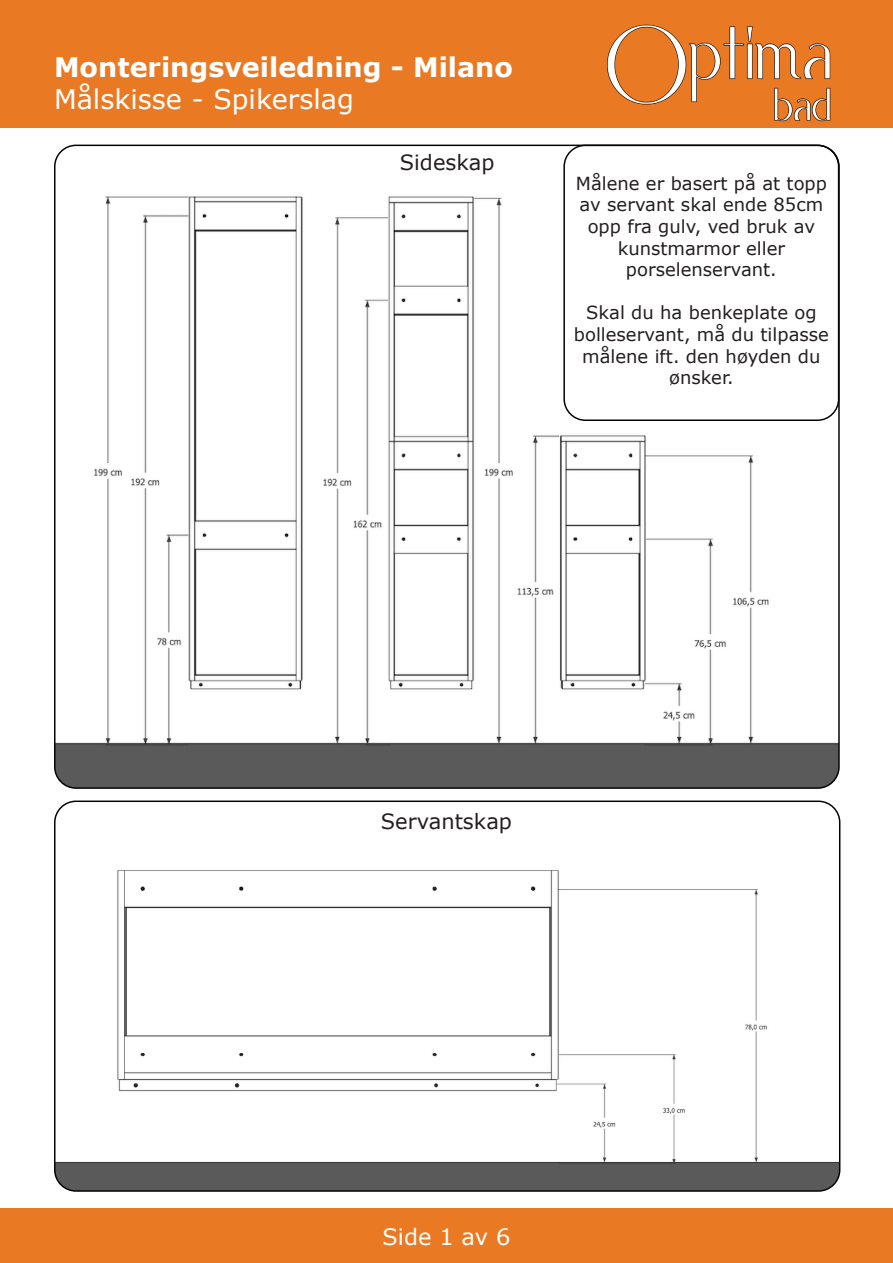
<style>
.page{position:relative;width:893px;height:1263px;background:#fff}
.page>*{position:absolute;margin:0;border:0;box-sizing:border-box;transform-origin:0 0}
.t1{font:700 27px "Verdana";color:#fff}
.t2{font:27px "Verdana";color:#fff}
.t3{font:22.5px "Verdana";color:#fff}
.t4{font:21px "Verdana";color:#231f20}
.t5{font:18px/21.6px "Verdana";color:#231f20;text-align:center}
</style>
<div class="page">
<div style="left:0;top:0;width:893px;height:128px;background:#ea7924"></div>
<div style="left:0;top:1209px;width:893px;height:54px;background:#ea7924"></div>
<img style="left:607px;top:24px;width:224px;height:98px">
<img style="left:57px;top:803px;width:783px;height:386px">
<div style="left:54px;top:800px;width:786px;height:392px;border:2px solid #040503;border-radius:21px"></div>
<img style="left:57px;top:196px;width:780px;height:590px">
<div style="left:563px;top:145px;width:276px;height:276px;border:2px solid #040503;border-radius:21px"></div>
<p class="t1" style="left:54px;top:50px;width:460px">Monteringsveiledning - Milano</p>
<p class="t2" style="left:54px;top:82px;width:301px">Målskisse - Spikerslag</p>
<p class="t4" style="left:400px;top:149px;width:96px">Sideskap</p>
<p class="t5" style="left:576px;top:173px;width:253px">Målene er basert på at topp av servant skal ende 85cm opp fra gulv, ved bruk av kunstmarmor eller</p>
<p class="t5" style="left:626px;top:259px;width:152px">porselenservant.</p>
<p class="t5" style="left:574px;top:302px;width:257px">Skal du ha benkeplate og bolleservant, må du tilpasse målene ift. den høyden du ønsker.</p>
<p class="t4" style="left:381px;top:808px;width:133px">Servantskap</p>
<p class="t3" style="left:382px;top:1222px;width:129px">Side 1 av 6</p>
</div>
